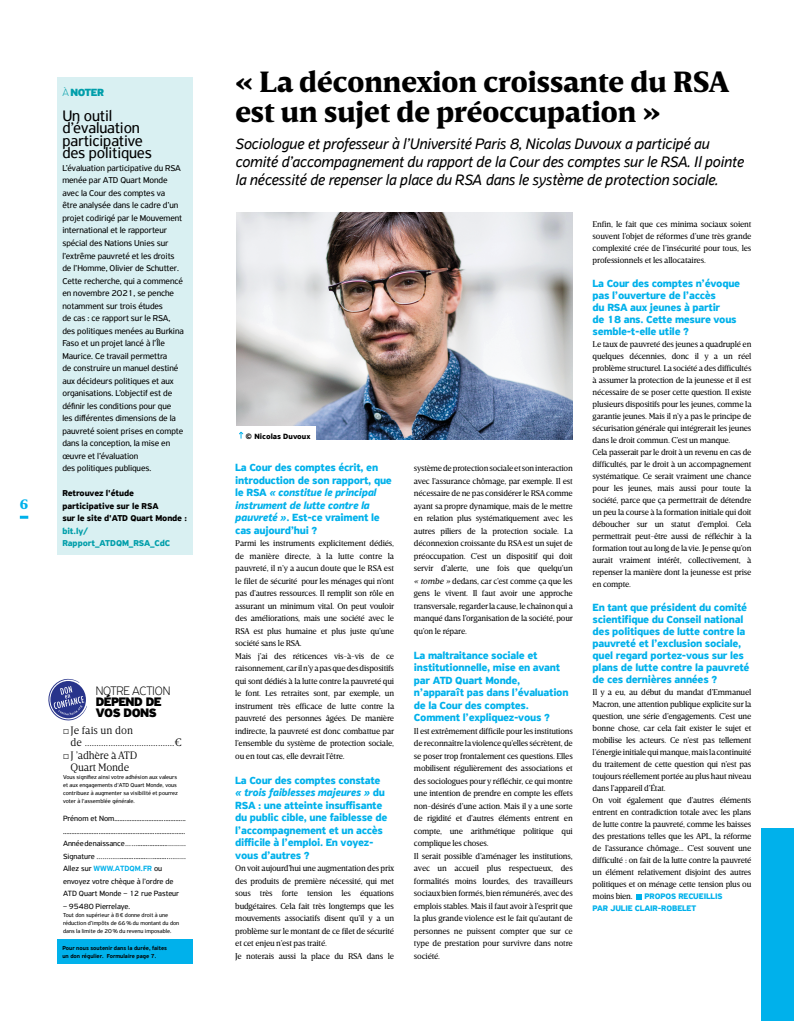
<style>
.page{position:relative;width:794px;height:1021px;background:#fff}
.page>*{position:absolute;margin:0;border:0;box-sizing:border-box;transform-origin:0 0}
.t1{font:900 30px/30px "Breve Text";color:#000}
.t2{font:italic 16px/18px "PF Highway Sans Pro";letter-spacing:-.01em;color:#000}
.t3{font:16px/12.5px "PF Highway Sans Pro";letter-spacing:-.01em;color:#000}
.t4{font:900 14px "Breve Text";color:#00b1eb}
.t5{font:900 13px/11px "PF Highway Sans Pro";letter-spacing:-.04em;color:#000}
.t6{font:100 13px "PF Highway Sans Pro";letter-spacing:-.02em;color:#000}
.t7{font:700 11px/12.5px "PF Highway Sans Pro";letter-spacing:-.025em;color:#00b1eb}
.t8{font:300 11px/12.5px "Breve Text";color:#000}
.t9{font:300 11px/12.5px "Breve Text";letter-spacing:-.02em;color:#000;text-align:center}
.t10{font:900 11px "PF Highway Sans Pro";letter-spacing:-.03em;color:#009eaa}
.t11{font:9px/12.5px "PF Highway Sans Pro";letter-spacing:-.01em;color:#000}
.t12{font:700 9px/12.5px "PF Highway Sans Pro";letter-spacing:-.01em;color:#000}
.t13{font:700 9px/12.5px "PF Highway Sans Pro";letter-spacing:-.01em;color:#009eaa}
.t14{font:8.5px/12.5px "Breve Text";letter-spacing:-.025em;color:#000}
.t15{font:700 8.5px/12px "PF Highway Sans Pro";letter-spacing:-.01em;color:#00b1eb}
.t16{font:8px/12.5px "PF Highway Sans Pro";color:#000}
.t17{font:700 8px "PF Highway Sans Pro";color:#000}
.t18{font:6px/8px "PF Highway Sans Pro";color:#000}
.t19{font:500 6px/8px "PF Highway Sans Pro";color:#000}
.s1{font-weight:100}
.s2{font-family:"PF Highway Sans Pro";font-weight:400;font-size:7px}
.s3{font-weight:500;color:#00b1eb}
.s4{font-style:italic}
</style>
<div class="page">
<svg style="left:20px;top:515px;width:8px;height:3px"></svg>
<div style="left:57px;top:77px;width:136px;height:477px;background:#d9f0f2"></div>
<svg style="left:636px;top:894px;width:5px;height:5px"></svg>
<img style="left:237px;top:213px;width:336px;height:227px">
<div style="left:233px;top:426px;width:83px;height:19px;background:#fff"></div>
<svg style="left:239px;top:431px;width:5px;height:7px"></svg>
<div style="left:761px;top:828px;width:33px;height:192px;background:#00b1eb"></div>
<div style="left:57px;top:939px;width:135px;height:24px;background:#00b1eb"></div>
<svg style="left:48px;top:678px;width:39px;height:43px"></svg>
<h3 class="t4" style="left:20px;top:496px;width:10px">6</h3>
<p class="t10" style="left:62px;top:86px;width:43px"><span class="s1">À</span> NOTER</p>
<h2 class="t3" style="left:62px;top:109px;width:91px">Un outil d’évaluation participative des politiques</h2>
<p class="t11" style="left:62px;top:162px;width:123px">L’évaluation participative du RSA menée par ATD Quart Monde avec la Cour des comptes va<br>être analysée dans le cadre d’un projet codirigé par le Mouvement international et le rapporteur spécial des Nations Unies sur l’extrême pauvreté et les droits de l’Homme, Olivier de Schutter.<br>Cette recherche, qui a commencé en novembre 2021, se penche notamment sur trois études<br>de cas : ce rapport sur le RSA, des politiques menées au Burkina<br>Faso et un projet lancé à l’Île<br>Maurice. Ce travail permettra<br>de construire un manuel destiné aux décideurs politiques et aux organisations. L’objectif est de définir les conditions pour que les différentes dimensions de la pauvreté soient prises en compte dans la conception, la mise en œuvre et l’évaluation<br>des politiques publiques.</p>
<p class="t12" style="left:62px;top:487px;width:126px">Retrouvez l'étude participative sur le RSA<br>sur le site d'ATD Quart Monde :</p>
<p class="t13" style="left:62px;top:524px;width:109px">bit.ly/<br>Rapport_ATDQM_RSA_CdC</p>
<h3 class="t6" style="left:96px;top:682px;width:76px">NOTRE ACTION</h3>
<h3 class="t5" style="left:96px;top:696px;width:67px">DÉPEND DE<br>VOS DONS</h3>
<p class="t8" style="left:71px;top:723px;width:113px;text-indent:-8px"><span class="s2">□</span> Je fais un don<br>de ......................................€</p>
<p class="t9" style="left:63px;top:748px;width:76px"><span class="s2">□</span> J ’adhère à ATD<br>Quart Monde</p>
<p class="t18" style="left:63px;top:773px;width:116px">Vous signifiez ainsi votre adhésion aux valeurs et aux engagements d'ATD Quart Monde, vous contribuez à augmenter sa visibilité et pourrez voter à l'assemblée générale.</p>
<p class="t16" style="left:63px;top:812px;width:124px">Prénom et Nom.......................................... ........................................................................<br>Année de naissance ……..................……… Signature …………................….........……… Allez sur <span class="s3">WWW.ATDQM.FR</span> ou envoyez votre chèque à l’ordre de ATD Quart Monde – 12 rue Pasteur</p>
<p class="t16" style="left:63px;top:899px;width:69px">– 95480 Pierrelaye.</p>
<p class="t18" style="left:63px;top:910px;width:118px">Tout don supérieur à 8€ donne droit à une réduction d’impôts de 66% du montant du don dans la limite de 20% du revenu imposable.</p>
<p class="t19" style="left:62px;top:943px;width:106px">Pour nous soutenir dans la durée, faites un don régulier. Formulaire page 7.</p>
<h1 class="t1" style="left:235px;top:68px;width:495px">« La déconnexion croissante du RSA est un sujet de préoccupation »</h1>
<h2 class="t2" style="left:235px;top:135px;width:510px">Sociologue et professeur à l’Université Paris 8, Nicolas Duvoux a participé au comité d’accompagnement du rapport de la Cour des comptes sur le RSA. Il pointe la nécessité de repenser la place du RSA dans le système de protection sociale.</h2>
<p class="t17" style="left:245px;top:431px;width:66px">© Nicolas Duvoux</p>
<p class="t7" style="left:235px;top:461px;width:158px">La Cour des comptes écrit, en introduction de son rapport, que le RSA <span class="s4">« constitue le principal instrument de lutte contre la pauvreté »</span>. Est-ce vraiment le cas aujourd’hui ?</p>
<p class="t14" style="left:235px;top:537px;width:160px">Parmi les instruments explicitement dédiés, de manière directe, à la lutte contre la pauvreté, il n’y a aucun doute que le RSA est le filet de sécurité pour les ménages qui n’ont pas d’autres ressources. Il remplit son rôle en assurant un minimum vital. On peut vouloir des améliorations, mais une société avec le RSA est plus humaine et plus juste qu’une société sans le RSA.<br>Mais j’ai des réticences vis-à-vis de ce raisonnement, car il n’y a pas que des dispositifs qui sont dédiés à la lutte contre la pauvreté qui le font. Les retraites sont, par exemple, un instrument très efficace de lutte contre la pauvreté des personnes âgées. De manière indirecte, la pauvreté est donc combattue par l’ensemble du système de protection sociale, ou en tout cas, elle devrait l’être.</p>
<p class="t7" style="left:235px;top:774px;width:153px">La Cour des comptes constate <span class="s4">« trois faiblesses majeures »</span> du<br>RSA : une atteinte insuffisante du public cible, une faiblesse de l’accompagnement et un accès difficile à l’emploi. En voyez&shy;vous d’autres ?</p>
<p class="t14" style="left:235px;top:862px;width:160px">On voit aujourd’hui une augmentation des prix des produits de première nécessité, qui met sous très forte tension les équations budgétaires. Cela fait très longtemps que les mouvements associatifs disent qu’il y a un problème sur le montant de ce filet de sécurité et cet enjeu n’est pas traité.<br>Je noterais aussi la place du RSA dans le</p>
<p class="t14" style="left:414px;top:462px;width:160px;text-align:justify">système de protection sociale et son interaction avec l’assurance chômage, par exemple. Il est nécessaire de ne pas considérer le RSA comme ayant sa propre dynamique, mais de le mettre en relation plus systématiquement avec les autres piliers de la protection sociale. La déconnexion croissante du RSA est un sujet de préoccupation. C’est un dispositif qui doit servir d’alerte, une fois que quelqu’un <span class="s4">« tombe »</span> dedans, car c’est comme ça que les gens le vivent. Il faut avoir une approche transversale, regarder la cause, le chaînon qui a manqué dans l’organisation de la société, pour qu’on le répare.</p>
<p class="t7" style="left:414px;top:649px;width:156px">La maltraitance sociale et institutionnelle, mise en avant par ATD Quart Monde, n’apparaît pas dans l’évaluation de la Cour des comptes.<br>Comment l’expliquez-vous ?</p>
<p class="t14" style="left:414px;top:724px;width:160px">Il est extrêmement difficile pour les institutions de reconnaître la violence qu’elles sécrètent, de se poser trop frontalement ces questions. Elles mobilisent régulièrement des associations et des sociologues pour y réfléchir, ce qui montre une intention de prendre en compte les effets non-désirés d’une action. Mais il y a une sorte de rigidité et d’autres éléments entrent en compte, une arithmétique politique qui complique les choses.<br>Il serait possible d’aménager les institutions, avec un accueil plus respectueux, des formalités moins lourdes, des travailleurs sociaux bien formés, bien rémunérés, avec des emplois stables. Mais il faut avoir à l’esprit que la plus grande violence est le fait qu’autant de personnes ne puissent compter que sur ce type de prestation pour survivre dans notre société.</p>
<p class="t14" style="left:592px;top:218px;width:160px;line-height:12px;text-align:justify">Enfin, le fait que ces minima sociaux soient souvent l’objet de réformes d’une très grande complexité crée de l’insécurité pour tous, les professionnels et les allocataires.</p>
<p class="t7" style="left:592px;top:278px;width:149px;line-height:12px">La Cour des comptes n’évoque pas l’ouverture de l’accès<br>du RSA aux jeunes à partir<br>de 18 ans. Cette mesure vous semble-t-elle utile ?</p>
<p class="t14" style="left:592px;top:338px;width:160px;line-height:12px">Le taux de pauvreté des jeunes a quadruplé en quelques décennies, donc il y a un réel problème structurel. La société a des difficultés à assumer la protection de la jeunesse et il est nécessaire de se poser cette question. Il existe plusieurs dispositifs pour les jeunes, comme la garantie jeunes. Mais il n’y a pas le principe de sécurisation générale qui intégrerait les jeunes dans le droit commun. C’est un manque.<br>Cela passerait par le droit à un revenu en cas de difficultés, par le droit à un accompagnement systématique. Ce serait vraiment une chance pour les jeunes, mais aussi pour toute la société, parce que ça permettrait de détendre un peu la course à la formation initiale qui doit déboucher sur un statut d’emploi. Cela permettrait peut-être aussi de réfléchir à la formation tout au long de la vie. Je pense qu’on aurait vraiment intérêt, collectivement, à repenser la manière dont la jeunesse est prise en compte.</p>
<p class="t7" style="left:592px;top:602px;width:158px;line-height:12px">En tant que président du comité scientifique du Conseil national des politiques de lutte contre la pauvreté et l’exclusion sociale, quel regard portez-vous sur les plans de lutte contre la pauvreté de ces dernières années ?</p>
<p class="t14" style="left:592px;top:686px;width:160px;line-height:12px">Il y a eu, au début du mandat d’Emmanuel Macron, une attention publique explicite sur la question, une série d’engagements. C’est une bonne chose, car cela fait exister le sujet et mobilise les acteurs. Ce n’est pas tellement l’énergie initiale qui manque, mais la continuité du traitement de cette question qui n’est pas toujours réellement portée au plus haut niveau dans l’appareil d’État.<br>On voit également que d’autres éléments entrent en contradiction totale avec les plans de lutte contre la pauvreté, comme les baisses des prestations telles que les APL, la réforme de l’assurance chômage… C’est souvent une difficulté : on fait de la lutte contre la pauvreté un élément relativement disjoint des autres politiques et on ménage cette tension plus ou moins bien.</p>
<p class="t15" style="left:592px;top:890px;width:131px;text-indent:52px">PROPOS RECUEILLIS<br>PAR JULIE CLAIR-ROBELET</p>
</div>
